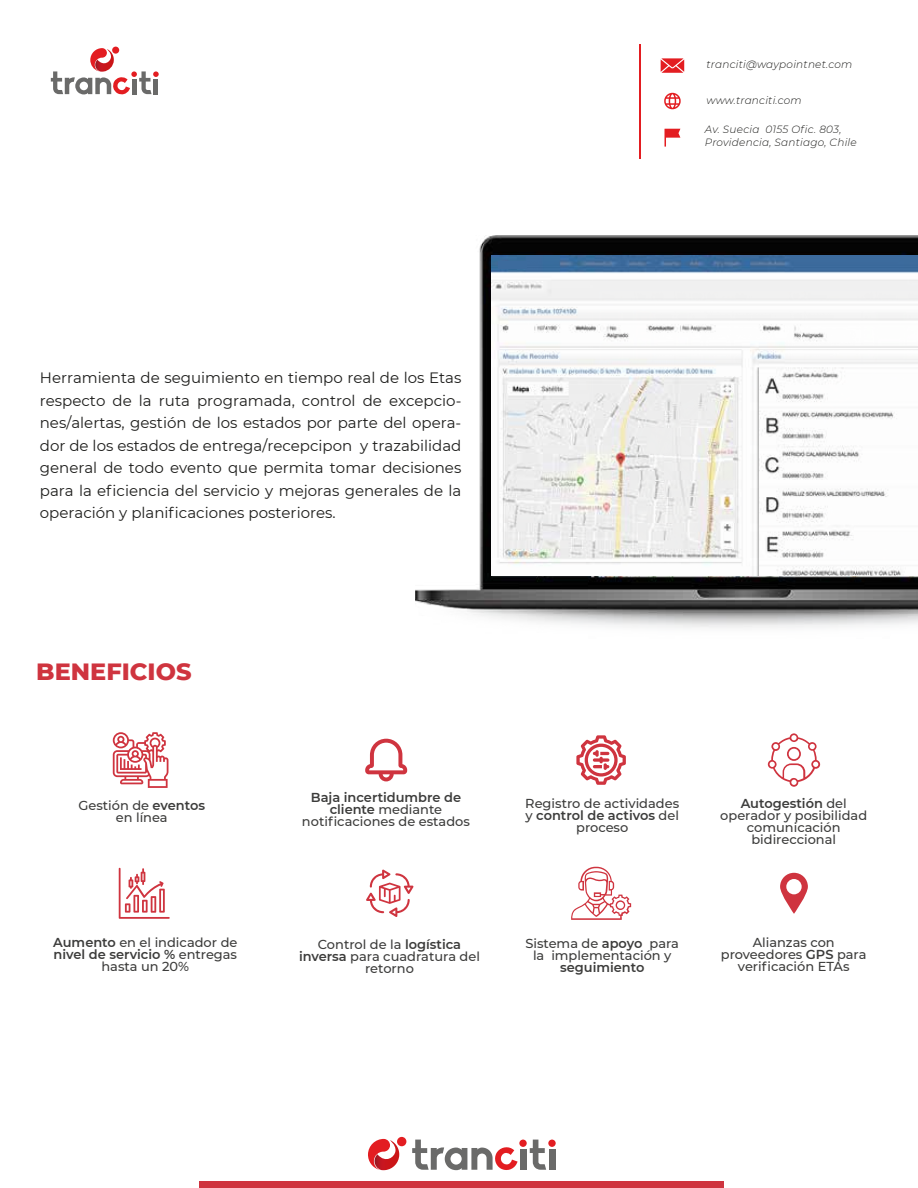
<style>
.page{position:relative;width:918px;height:1188px;background:#fff}
.page>*{position:absolute;margin:0;border:0;box-sizing:border-box;transform-origin:0 0}
.t1{font:800 24px "Montserrat";color:#cf343f}
.t2{font:15px/22.5px "Montserrat";color:#1d1d1b;text-align:justify}
.t3{font:500 12.9px/12px "Montserrat";color:#3c3c3b;text-align:center}
.t4{font:600 12.9px "Montserrat";color:#3c3c3b}
.t5{font:italic 300 10.5px/12.6px "Montserrat";letter-spacing:.02em;color:#1d1d1b}
.s1{font-weight:600}
</style>
<div class="page">
<hr style="left:640px;top:45px;width:1px;height:114px;background:#e31d21">
<div style="left:112px;top:47px;width:7px;height:7px;background:#e31d21;border-radius:50%"></div>
<svg style="left:51px;top:48px;width:108px;height:47px"></svg>
<div style="left:199px;top:1181px;width:524px;height:7px;background:#cf343f"></div>
<div style="left:397px;top:1137px;width:9px;height:9px;background:#e31d21;border-radius:50%"></div>
<svg style="left:368px;top:1139px;width:31px;height:31px"></svg>
<svg style="left:412px;top:1140px;width:144px;height:30px"></svg>
<div style="left:549px;top:1150px;width:6px;height:20px;background:#6a6a69"></div>
<img style="left:416px;top:236px;width:502px;height:392px">
<svg style="left:664px;top:93px;width:17px;height:16px"></svg>
<svg style="left:661px;top:58px;width:23px;height:15px"></svg>
<svg style="left:665px;top:129px;width:15px;height:18px"></svg>
<svg style="left:576px;top:735px;width:50px;height:50px"></svg>
<svg style="left:119px;top:868px;width:51px;height:51px"></svg>
<svg style="left:366px;top:870px;width:47px;height:47px"></svg>
<svg style="left:113px;top:732px;width:55px;height:56px"></svg>
<svg style="left:365px;top:739px;width:42px;height:42px"></svg>
<svg style="left:768px;top:733px;width:52px;height:54px"></svg>
<svg style="left:571px;top:867px;width:60px;height:53px"></svg>
<svg style="left:780px;top:873px;width:28px;height:41px"></svg>
<img style="left:492px;top:256px;width:426px;height:320px">
<div style="left:498px;top:261px;width:29px;height:7px;background:#3c6b9d"></div>
<p class="t5" style="left:706px;top:58px;width:147px">tranciti@waypointnet.com</p>
<p class="t5" style="left:706px;top:93px;width:97px">www.tranciti.com</p>
<p class="t5" style="left:705px;top:123px;width:153px">Av. Suecia 0155 Ofic. 803,<br>Providencia, Santiago, Chile</p>
<p class="t2" style="left:40px;top:366px;width:423px">Herramienta de seguimiento en tiempo real de los Etas respecto de la ruta programada, control de excepcio&shy;nes/alertas, gestión de los estados por parte del opera&shy;dor de los estados de entrega/recepcipon y trazabilidad general de todo evento que permita tomar decisiones para la eficiencia del servicio y mejoras generales de la operación y planificaciones posteriores.</p>
<h1 class="t1" style="left:36px;top:654px;width:157px">BENEFICIOS</h1>
<p class="t3" style="left:78px;top:799px;width:128px">Gestión de <span class="s1">eventos </span>en línea</p>
<p class="t3" style="left:302px;top:791px;width:169px"><span class="s1">Baja incertidumbre de cliente</span> mediante notificaciones de estados</p>
<p class="t3" style="left:525px;top:797px;width:155px">Registro de actividades y <span class="s1">control de activos</span> del proceso</p>
<p class="t3" style="left:720px;top:797px;width:148px"><span class="s1">Autogestión</span> del operador y posibilidad comunicación bidireccional</p>
<p class="t3" style="left:53px;top:936px;width:186px"><span class="s1">Aumento</span> en el indicador de <span class="s1">nivel de servicio %</span> entregas hasta un 20%</p>
<p class="t3" style="left:299px;top:938px;width:182px">Control de la <span class="s1">logística inversa</span> para cuadratura del retorno</p>
<p class="t3" style="left:525px;top:937px;width:155px">Sistema de <span class="s1">apoyo</span> para la implementación y</p>
<p class="t4" style="left:560px;top:958px;width:86px">seguimiento</p>
<p class="t3" style="left:721px;top:936px;width:147px">Alianzas con proveedores <span class="s1">GPS</span> para verificación ETAs</p>
</div>
